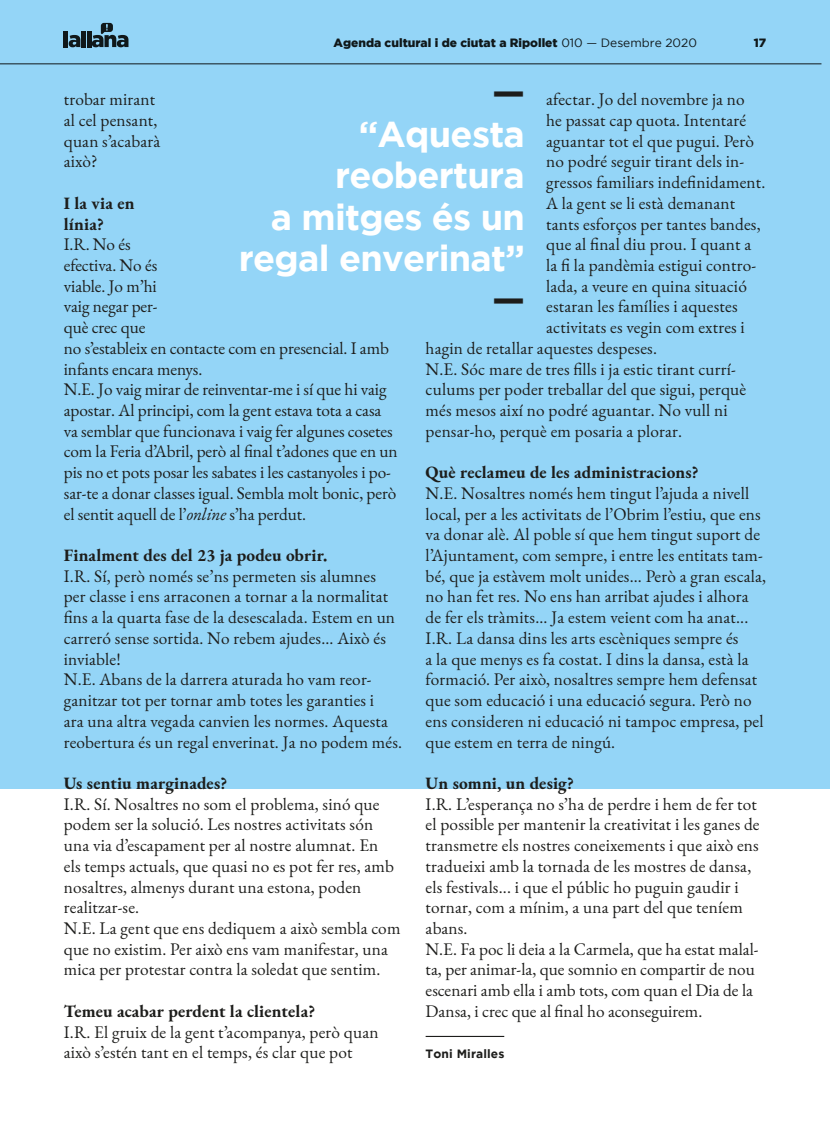
<style>
.page{position:relative;width:830px;height:1132px;background:#fff}
.page>*{position:absolute;margin:0;border:0;box-sizing:border-box;transform-origin:0 0}
.t1{font:700 36px/41.4px "Gotham";letter-spacing:-.02em;color:#fff;text-align:right}
.t2{font:700 36px "Gotham";color:#1d1d1b}
.t3{font:17.25px/20.7px "EB Garamond";letter-spacing:.01em;color:#1d1d1b}
.t4{font:700 17.25px/20.7px "EB Garamond";letter-spacing:.01em;color:#1d1d1b}
.t5{font:900 12px "Gotham";color:#1d1d1b}
.t6{font:700 12px "Gotham";letter-spacing:.01em;color:#1d1d1b}
.s1{font-weight:400}
.s2{font-style:italic}
</style>
<div class="page">
<div style="left:0;top:0;width:829px;height:788px;background:#94d5f7"></div>
<hr style="left:425px;top:1035px;width:79px;height:1px;background:#1d1d1b">
<p class="t5" style="left:333px;top:36px;width:365px">Agenda cultural i de ciutat a Ripollet <span class="s1">010 — Desembre 2020</span></p>
<p class="t5" style="left:753px;top:36px;width:14px">17</p>
<h1 class="t2" style="left:492px;top:72px;width:34px">—</h1>
<h1 class="t1" style="left:239px;top:112px;width:287px">“Aquesta reobertura<br>a mitges és un regal enverinat”</h1>
<h1 class="t2" style="left:492px;top:279px;width:34px">—</h1>
<p class="t3" style="left:546px;top:89px;width:200px">afectar. Jo del novembre ja no</p>
<p class="t3" style="left:546px;top:110px;width:201px">he passat cap quota. Intentaré</p>
<p class="t3" style="left:546px;top:131px;width:209px">aguantar tot el que pugui. Però</p>
<p class="t3" style="left:546px;top:151px;width:199px">no podré seguir tirant dels in-</p>
<p class="t3" style="left:546px;top:172px;width:220px">gressos familiars indefinidament.</p>
<p class="t3" style="left:546px;top:193px;width:190px">A la gent se li està demanant</p>
<p class="t3" style="left:546px;top:213px;width:216px">tants esforços per tantes bandes,</p>
<p class="t3" style="left:546px;top:234px;width:206px">que al final diu prou. I quant a</p>
<p class="t3" style="left:546px;top:255px;width:211px">la fi la pandèmia estigui contro-</p>
<p class="t3" style="left:546px;top:275px;width:202px">lada, a veure en quina situació</p>
<p class="t3" style="left:546px;top:296px;width:193px">estaran les famílies i aquestes</p>
<p class="t3" style="left:546px;top:317px;width:200px">activitats es vegin com extres i</p>
<p class="t3" style="left:425px;top:338px;width:233px">hagin de retallar aquestes despeses.</p>
<p class="t3" style="left:425px;top:358px;width:311px">N.E. Sóc mare de tres fills i ja estic tirant currí-</p>
<p class="t3" style="left:425px;top:379px;width:322px">culums per poder treballar del que sigui, perquè</p>
<p class="t3" style="left:425px;top:400px;width:303px">més mesos així no podré aguantar. No vull ni</p>
<p class="t3" style="left:425px;top:420px;width:258px">pensar-ho, perquè em posaria a plorar.</p>
<p class="t4" style="left:425px;top:461px;width:274px">Què reclameu de les administracions?</p>
<p class="t3" style="left:425px;top:482px;width:342px">N.E. Nosaltres només hem tingut l’ajuda a nivell local, per a les activitats de l’Obrim l’estiu, que ens va donar alè. Al poble sí que hem tingut suport de l’Ajuntament, com sempre, i entre les entitats tam&shy;bé, que ja estàvem molt unides... Però a gran escala, no han fet res. No ens han arribat ajudes i alhora de fer els tràmits... Ja estem veient com ha anat...<br>I.R. La dansa dins les arts escèniques sempre és<br>a la que menys es fa costat. I dins la dansa, està la formació. Per això, nosaltres sempre hem defensat que som educació i una educació segura. Però no ens consideren ni educació ni tampoc empresa, pel que estem en terra de ningú.</p>
<p class="t4" style="left:425px;top:772px;width:150px">Un somni, un desig?</p>
<p class="t3" style="left:425px;top:793px;width:335px">I.R. L’esperança no s’ha de perdre i hem de fer tot el possible per mantenir la creativitat i les ganes de transmetre els nostres coneixements i que això ens tradueixi amb la tornada de les mostres de dansa, els festivals... i que el públic ho puguin gaudir i tornar, com a mínim, a una part del que teníem abans.<br>N.E. Fa poc li deia a la Carmela, que ha estat malal&shy;ta, per animar-la, que somnio en compartir de nou escenari amb ella i amb tots, com quan el Dia de la Dansa, i crec que al final ho aconseguirem.</p>
<p class="t6" style="left:425px;top:1046px;width:80px">Toni Miralles</p>
<p class="t3" style="left:64px;top:89px;width:98px">trobar mirant al cel pensant, quan s’acabarà això?</p>
<p class="t4" style="left:64px;top:192px;width:72px">I la via en línia?</p>
<p class="t3" style="left:64px;top:234px;width:335px">I.R. No és<br>efectiva. No és<br>viable. Jo m’hi<br>vaig negar per-<br>què crec que<br>no s’estableix en contacte com en presencial. I amb infants encara menys.<br>N.E. Jo vaig mirar de reinventar-me i sí que hi vaig apostar. Al principi, com la gent estava tota a casa va semblar que funcionava i vaig fer algunes cosetes com la Feria d’Abril, però al final t’adones que en un pis no et pots posar les sabates i les castanyoles i po&shy;sar-te a donar classes igual. Sembla molt bonic, però el sentit aquell de l’<span class="s2">online</span> s’ha perdut.</p>
<p class="t4" style="left:64px;top:544px;width:265px">Finalment des del 23 ja podeu obrir.</p>
<p class="t3" style="left:64px;top:565px;width:340px">I.R. Sí, però només se’ns permeten sis alumnes<br>per classe i ens arraconen a tornar a la normalitat fins a la quarta fase de la desescalada. Estem en un carreró sense sortida. No rebem ajudes... Això és inviable!<br>N.E. Abans de la darrera aturada ho vam reor&shy;ganitzar tot per tornar amb totes les garanties i<br>ara una altra vegada canvien les normes. Aquesta reobertura és un regal enverinat. Ja no podem més.</p>
<p class="t4" style="left:64px;top:772px;width:165px">Us sentiu marginades?</p>
<p class="t3" style="left:64px;top:793px;width:338px">I.R. Sí. Nosaltres no som el problema, sinó que podem ser la solució. Les nostres activitats són una via d’escapament per al nostre alumnat. En<br>els temps actuals, que quasi no es pot fer res, amb nosaltres, almenys durant una estona, poden realitzar-se.<br>N.E. La gent que ens dediquem a això sembla com que no existim. Per això ens vam manifestar, una mica per protestar contra la soledat que sentim.</p>
<p class="t4" style="left:64px;top:999px;width:253px">Temeu acabar perdent la clientela?</p>
<p class="t3" style="left:64px;top:1021px;width:316px">I.R. El gruix de la gent t’acompanya, però quan això s’estén tant en el temps, és clar que pot</p>
</div>
